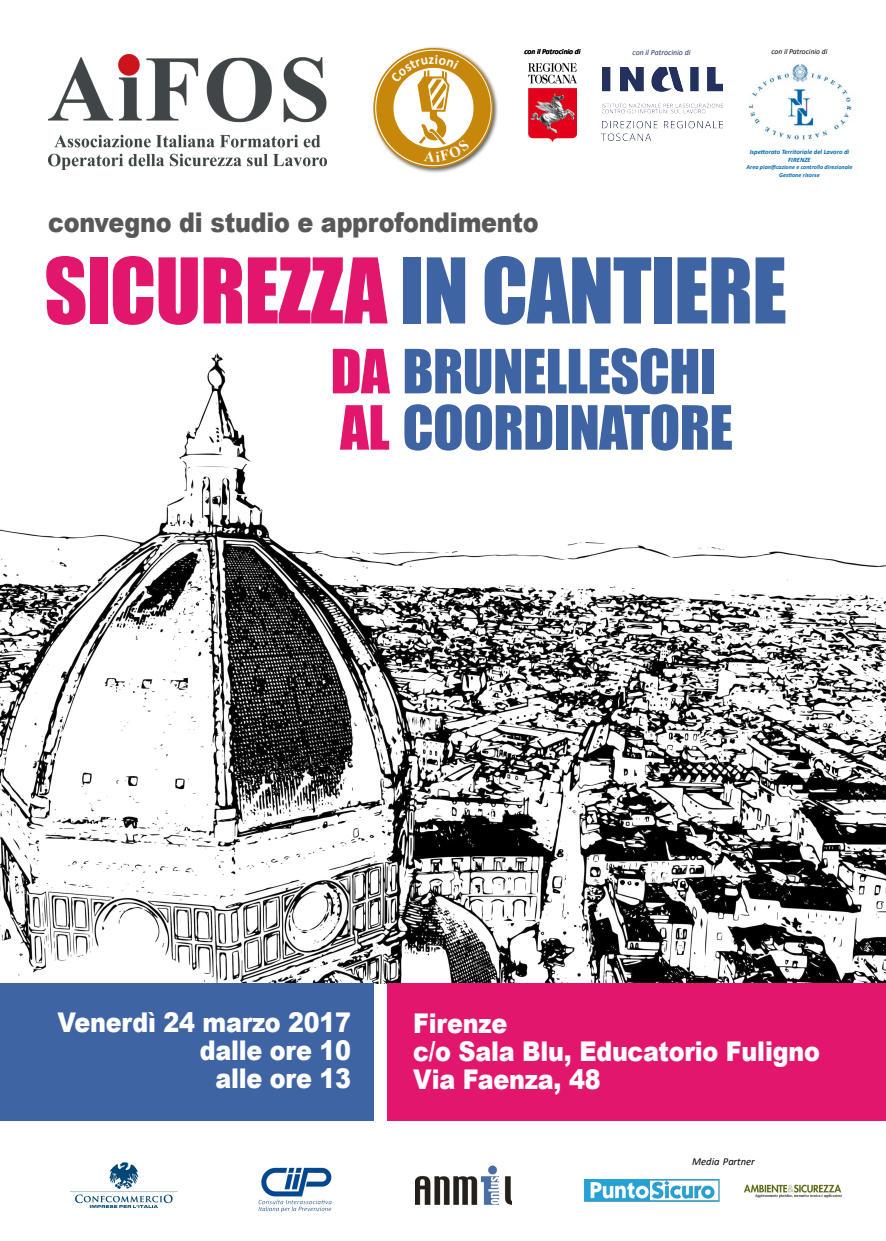
<style>
.page{position:relative;width:886px;height:1241px;background:#fff}
.page>*{position:absolute;margin:0;border:0;box-sizing:border-box;transform-origin:0 0}
.t1{font:83.56px "Impact";letter-spacing:-.01em;color:#3e64a4}
.t2{font:56.25px/56.2px "Impact";letter-spacing:-.01em;color:#3e64a4}
.t3{font:900 27.19px/28.1px "Arial";letter-spacing:-.01em;color:#fff;scale:.88 1}
.t4{font:900 27.19px "Arial";letter-spacing:-.01em;color:#58585a;scale:.88 1}
.t5{font:italic 10.56px "Calibri";color:#000}
.t6{font:italic 7.81px "Calibri";color:#23315f}
.t7{font:italic 7.56px "Calibri";color:#000}
.t8{font:italic 700 6.62px/8px "Calibri";color:#0066ab;text-align:center}
.t9{font:italic 700 6.06px/7.3px "Calibri";color:#0066ab;text-align:center}
.s1{color:#e3166e}
</style>
<div class="page">
<img style="left:0;top:353px;width:886px;height:630px">
<div style="left:387px;top:983px;width:499px;height:137px;background:#e3166e"></div>
<div style="left:0;top:983px;width:373px;height:137px;background:#3e64a4"></div>
<img style="left:415px;top:1165px;width:97px;height:38px">
<img style="left:584px;top:1179px;width:136px;height:22px">
<img style="left:743px;top:1184px;width:99px;height:14px">
<img style="left:70px;top:1162px;width:108px;height:47px">
<img style="left:258px;top:1167px;width:74px;height:45px">
<img style="left:48px;top:54px;width:279px;height:115px">
<div style="left:371px;top:46px;width:128px;height:127px;background:#000;opacity:.6"></div>
<img style="left:748px;top:64px;width:104px;height:76px">
<img style="left:602px;top:67px;width:120px;height:47px">
<img style="left:602px;top:121px;width:120px;height:20px">
<img style="left:529px;top:64px;width:47px;height:79px">
<svg style="left:373px;top:48px;width:120px;height:120px"></svg>
<p class="t7" style="left:524px;top:46px;width:57px">con il Patrocinio di</p>
<p class="t7" style="left:771px;top:46px;width:57px">con il Patrocinio di</p>
<p class="t6" style="left:632px;top:47px;width:60px">con il Patrocinio di</p>
<p class="t8" style="left:750px;top:148px;width:101px">Ispettorato Territoriale del Lavoro di<br>FIRENZE</p>
<p class="t9" style="left:746px;top:163px;width:107px">Area pianificazione e controllo direzionale<br>Gestione risorse</p>
<p class="t4" style="left:48px;top:202px;width:559px">convegno di studio e approfondimento</p>
<h1 class="t1" style="left:44px;top:226px;width:744px"><span class="s1">SICUREZZA</span> IN CANTIERE</h1>
<h2 class="t2" style="left:331px;top:341px;width:404px"><span class="s1">DA</span> BRUNELLESCHI<br><span class="s1">AL</span> COORDINATORE</h2>
<p class="t3" style="left:57px;top:1007px;width:335px;text-align:right">Venerdì 24 marzo 2017 dalle ore 10<br>alle ore 13</p>
<p class="t3" style="left:413px;top:1007px;width:464px">Firenze<br>c/o Sala Blu, Educatorio Fuligno<br>Via Faenza, 48</p>
<p class="t5" style="left:692px;top:1153px;width:64px">Media Partner</p>
</div>
